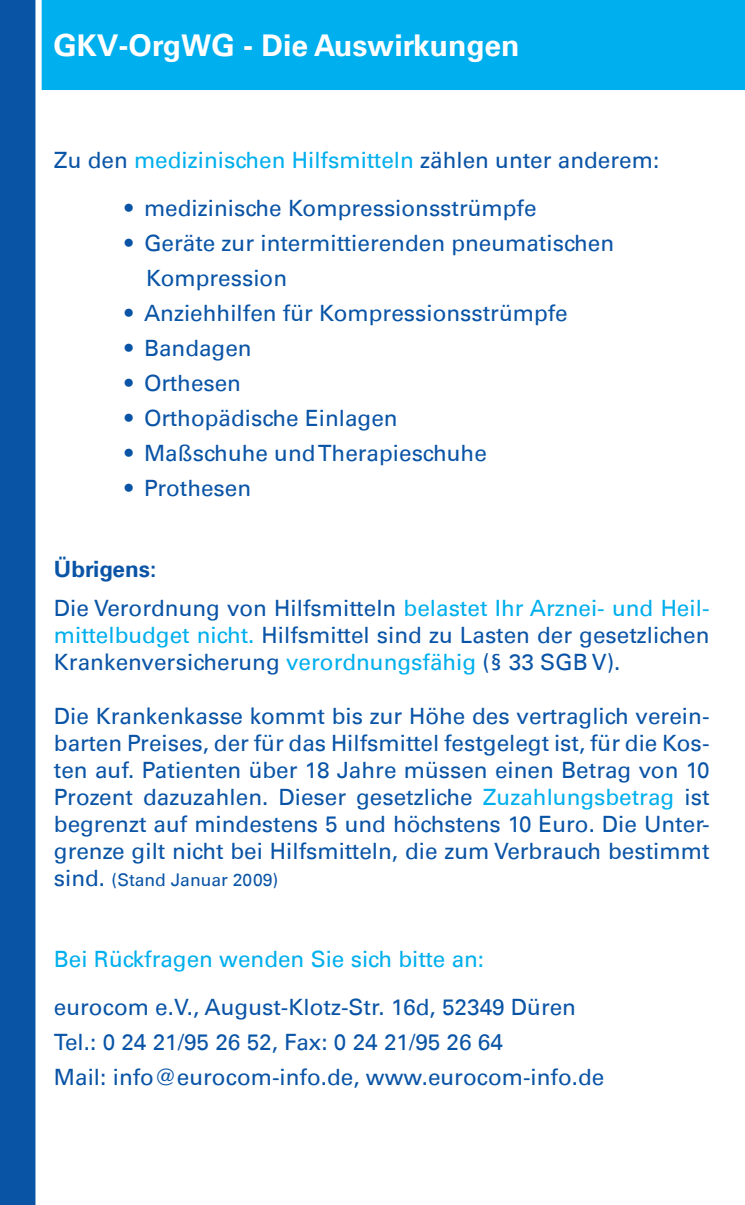
<style>
.page{position:relative;width:745px;height:1205px;background:#fff}
.page>*{position:absolute;margin:0;border:0;box-sizing:border-box;transform-origin:0 0}
.t1{font:700 30px "Univers LT";color:#fff}
.t2{font:22.5px/27px "Univers LT";color:#0a54a6;text-align:justify}
.t3{font:22.5px "Univers LT";color:#00afed}
.t4{font:700 22.5px "Univers LT";color:#0a54a6}
.t5{font:17.5px "Univers LT";color:#0a54a6}
.s1{color:#0a54a6}
.s2{color:#00afed}
.s3{font-size:22.5px}
</style>
<div class="page">
<div style="left:0;top:0;width:35px;height:1205px;background:#0a54a6"></div>
<div style="left:42px;top:0;width:702px;height:90px;background:#00afed"></div>
<p class="t1" style="left:54px;top:28px;width:467px">GKV-OrgWG - Die Auswirkungen</p>
<p class="t3" style="left:54px;top:147px;width:606px"><span class="s1">Zu den</span> medizinischen Hilfsmitteln <span class="s1">zählen unter anderem:</span></p>
<p class="t2" style="left:125px;top:194px;width:413px">• medizinische Kompressionsstrümpfe</p>
<p class="t2" style="left:125px;top:229px;width:490px">• Geräte zur intermittierenden pneumatischen</p>
<p class="t2" style="left:146px;top:264px;width:142px">Kompression</p>
<p class="t2" style="left:125px;top:299px;width:444px">• Anziehhilfen für Kompressionsstrümpfe</p>
<p class="t2" style="left:125px;top:334px;width:128px">• Bandagen</p>
<p class="t2" style="left:125px;top:369px;width:118px">• Orthesen</p>
<p class="t2" style="left:125px;top:404px;width:274px">• Orthopädische Einlagen</p>
<p class="t2" style="left:125px;top:439px;width:363px">• Maßschuhe und Therapieschuhe</p>
<p class="t2" style="left:125px;top:474px;width:128px">• Prothesen</p>
<p class="t4" style="left:54px;top:556px;width:104px">Übrigens:</p>
<p class="t2" style="left:54px;top:595px;width:656px">Die Verordnung von Hilfsmitteln <span class="s2">belastet Ihr Arznei- und Heil&shy;mittelbudget nicht.</span> Hilfsmittel sind zu Lasten der gesetzlichen Krankenversicherung <span class="s2">verordnungsfähig</span> (§ 33 SGB V).</p>
<p class="t2" style="left:54px;top:703px;width:656px">Die Krankenkasse kommt bis zur Höhe des vertraglich verein&shy;barten Preises, der für das Hilfsmittel festgelegt ist, für die Kos&shy;ten auf. Patienten über 18 Jahre müssen einen Betrag von 10<br>Prozent dazuzahlen. Dieser gesetzliche <span class="s2">Zuzahlungsbetrag</span> ist begrenzt auf mindestens 5 und höchstens 10 Euro. Die Unter&shy;grenze gilt nicht bei Hilfsmitteln, die zum Verbrauch bestimmt</p>
<p class="t5" style="left:54px;top:870px;width:226px"><span class="s3">sind.</span> (Stand Januar 2009)</p>
<p class="t3" style="left:54px;top:946px;width:431px">Bei Rückfragen wenden Sie sich bitte an:</p>
<p class="t2" style="left:54px;top:993px;width:523px">eurocom e.V., August-Klotz-Str. 16d, 52349 Düren</p>
<p class="t2" style="left:54px;top:1028px;width:450px">Tel.: 0 24 21/95 26 52, Fax: 0 24 21/95 26 64</p>
<p class="t2" style="left:54px;top:1063px;width:551px">Mail: info@eurocom-info.de, www.eurocom-info.de</p>
</div>
